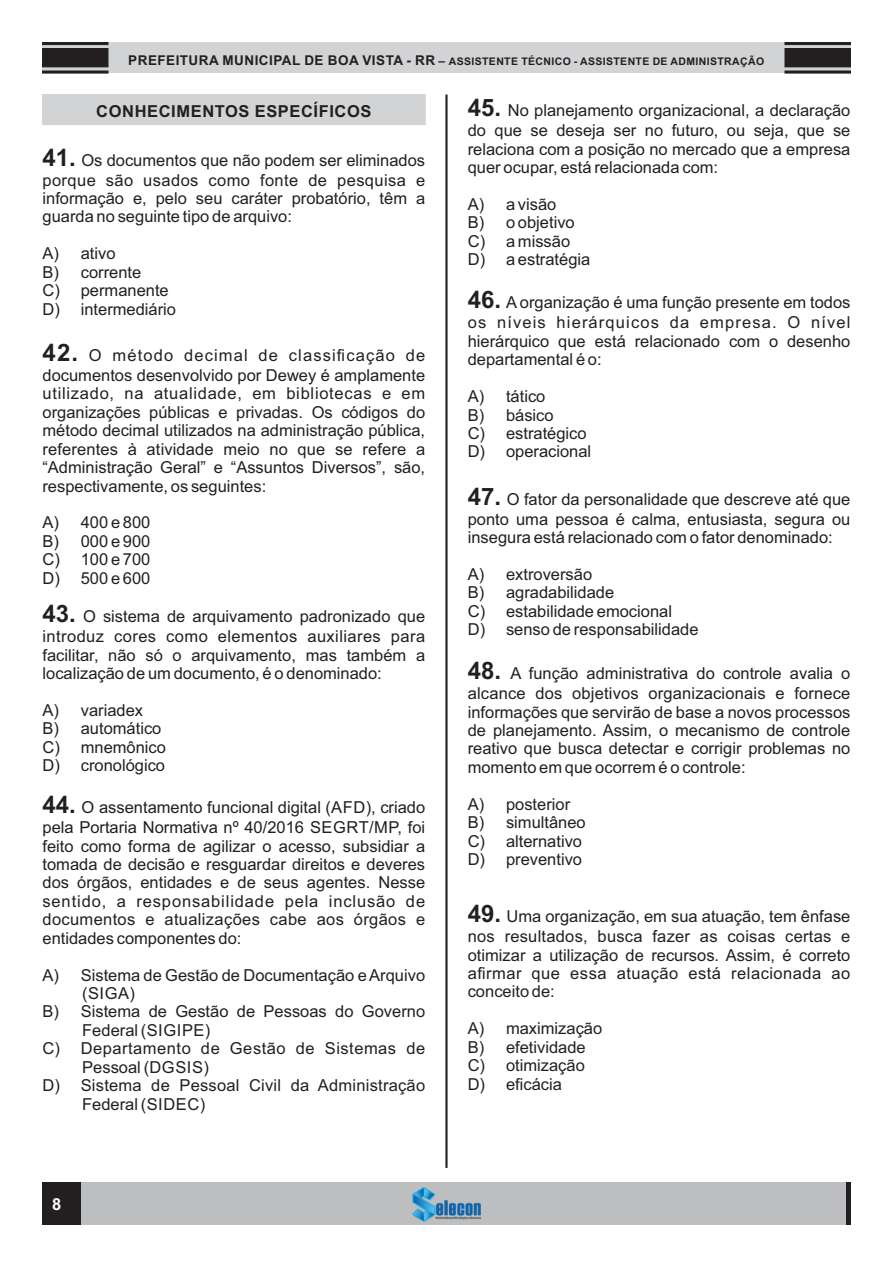
<style>
.page{position:relative;width:893px;height:1263px;background:#fff}
.page>*{position:absolute;margin:0;border:0;box-sizing:border-box;transform-origin:0 0}
.t1{font:16.5px/18.5px "Arial";color:#231f20}
.t2{font:16.5px/20px "Arial";letter-spacing:.025em;color:#231f20}
.t3{font:16.5px "Arial";letter-spacing:.03em;color:#231f20}
.t4{font:700 16.5px "Arial";letter-spacing:.035em;color:#231f20}
.t5{font:700 16.5px "Arial";color:#fff}
.t6{font:700 10.5px "Arial";letter-spacing:.035em;color:#231f20}
.s1{font-size:13.5px}
.s2{font-size:12px}
.s3{font-weight:700;font-size:24px}
</style>
<div class="page">
<div style="left:43px;top:1182px;width:807px;height:43px;background:#bcbec0"></div>
<img style="left:413px;top:1188px;width:67px;height:33px">
<hr style="left:846px;top:1182px;width:4px;height:43px;background:#231f20">
<div style="left:43px;top:1182px;width:38px;height:43px;background:#231f20"></div>
<svg style="left:42px;top:42px;width:809px;height:32px;background:#bbbcbd"></svg>
<hr style="left:445px;top:95px;width:3px;height:1073px;background:#231f20">
<div style="left:42px;top:94px;width:384px;height:31px;background:#d1d3d4"></div>
<p class="t6" style="left:128px;top:58px;width:637px"><span class="s1">PREFEITURA MUNICIPAL DE BOA VISTA - RR</span> <span class="s2">–</span> ASSISTENTE TÉCNICO - ASSISTENTE DE ADMINISTRAÇÃO</p>
<p class="t4" style="left:96px;top:105px;width:277px">CONHECIMENTOS ESPECÍFICOS</p>
<p class="t1" style="left:43px;top:151px;width:384px;line-height:20px"><span class="s3">41.</span> Os documentos que não podem ser eliminados porque são usados como fonte de pesquisa e</p>
<p class="t1" style="left:43px;top:191px;width:384px">informação e, pelo seu caráter probatório, têm a guarda no seguinte tipo de arquivo:</p>
<p class="t1" style="left:43px;top:246px;width:135px">A) ativo<br>B) corrente<br>C) permanente<br>D) intermediário</p>
<p class="t1" style="left:43px;top:347px;width:384px;line-height:20px"><span class="s3">42.</span> O método decimal de classificação de documentos desenvolvido por Dewey é amplamente</p>
<p class="t1" style="left:42px;top:386px;width:384px;text-align:justify">utilizado, na atualidade, em bibliotecas e em organizações públicas e privadas. Os códigos do método decimal utilizados na administração pública, referentes à atividade meio no que se refere a “Administração Geral” e “Assuntos Diversos”, são, respectivamente, os seguintes:</p>
<p class="t1" style="left:42px;top:515px;width:110px;text-align:justify">A) 400 e 800<br>B) 000 e 900<br>C) 100 e 700<br>D) 500 e 600</p>
<p class="t2" style="left:43px;top:608px;width:384px"><span class="s3">43.</span> O sistema de arquivamento padronizado que introduz cores como elementos auxiliares para</p>
<p class="t1" style="left:43px;top:647px;width:384px">facilitar, não só o arquivamento, mas também a localização de um documento, é o denominado:</p>
<p class="t1" style="left:42px;top:702px;width:125px">A) variadex<br>B) automático<br>C) mnemônico<br>D) cronológico</p>
<p class="t1" style="left:43px;top:799px;width:384px;line-height:20px"><span class="s3">44.</span> O assentamento funcional digital (AFD), criado pela Portaria Normativa nº 40/2016 SEGRT/MP, foi</p>
<p class="t1" style="left:42px;top:838px;width:384px;text-align:justify">feito como forma de agilizar o acesso, subsidiar a tomada de decisão e resguardar direitos e deveres dos órgãos, entidades e de seus agentes. Nesse sentido, a responsabilidade pela inclusão de documentos e atualizações cabe aos órgãos e entidades componentes do:</p>
<p class="t1" style="left:42px;top:967px;width:384px">A) Sistema de Gestão de Documentação e Arquivo</p>
<p class="t1" style="left:82px;top:985px;width:54px">(SIGA)</p>
<p class="t1" style="left:42px;top:1004px;width:384px">B) Sistema de Gestão de Pessoas do Governo</p>
<p class="t1" style="left:82px;top:1022px;width:130px">Federal (SIGIPE)</p>
<p class="t3" style="left:42px;top:1042px;width:384px">C) Departamento de Gestão de Sistemas de</p>
<p class="t1" style="left:82px;top:1059px;width:128px">Pessoal (DGSIS)</p>
<p class="t1" style="left:42px;top:1078px;width:384px">D) Sistema de Pessoal Civil da Administração</p>
<p class="t1" style="left:82px;top:1096px;width:125px">Federal (SIDEC)</p>
<p class="t1" style="left:468px;top:102px;width:384px;line-height:20px"><span class="s3">45.</span> No planejamento organizacional, a declaração do que se deseja ser no futuro, ou seja, que se</p>
<p class="t1" style="left:468px;top:141px;width:384px">relaciona com a posição no mercado que a empresa quer ocupar, está relacionada com:</p>
<p class="t1" style="left:468px;top:197px;width:124px">A) a visão<br>B) o objetivo<br>C) a missão<br>D) a estratégia</p>
<p class="t1" style="left:468px;top:294px;width:384px;line-height:20px"><span class="s3">46.</span> A organização é uma função presente em todos os níveis hierárquicos da empresa. O nível</p>
<p class="t1" style="left:468px;top:333px;width:384px">hierárquico que está relacionado com o desenho departamental é o:</p>
<p class="t1" style="left:468px;top:389px;width:125px">A) tático<br>B) básico<br>C) estratégico<br>D) operacional</p>
<p class="t1" style="left:468px;top:490px;width:384px;line-height:20px"><span class="s3">47.</span> O fator da personalidade que descreve até que ponto uma pessoa é calma, entusiasta, segura ou</p>
<p class="t1" style="left:468px;top:529px;width:367px">insegura está relacionado com o fator denominado:</p>
<p class="t1" style="left:468px;top:566px;width:232px">A) extroversão<br>B) agradabilidade<br>C) estabilidade emocional<br>D) senso de responsabilidade</p>
<p class="t1" style="left:468px;top:665px;width:384px;line-height:20px"><span class="s3">48.</span> A função administrativa do controle avalia o alcance dos objetivos organizacionais e fornece</p>
<p class="t1" style="left:468px;top:704px;width:384px;text-align:justify">informações que servirão de base a novos processos de planejamento. Assim, o mecanismo de controle reativo que busca detectar e corrigir problemas no momento em que ocorrem é o controle:</p>
<p class="t1" style="left:468px;top:796px;width:120px">A) posterior<br>B) simultâneo<br>C) alternativo<br>D) preventivo</p>
<p class="t1" style="left:468px;top:908px;width:384px;line-height:20px"><span class="s3">49.</span> Uma organização, em sua atuação, tem ênfase nos resultados, busca fazer as coisas certas e</p>
<p class="t1" style="left:468px;top:947px;width:384px;text-align:justify">otimizar a utilização de recursos. Assim, é correto afirmar que essa atuação está relacionada ao conceito de:</p>
<p class="t1" style="left:468px;top:1021px;width:136px">A) maximização<br>B) efetividade<br>C) otimização<br>D) eficácia</p>
<p class="t5" style="left:52px;top:1197px;width:11px">8</p>
</div>
